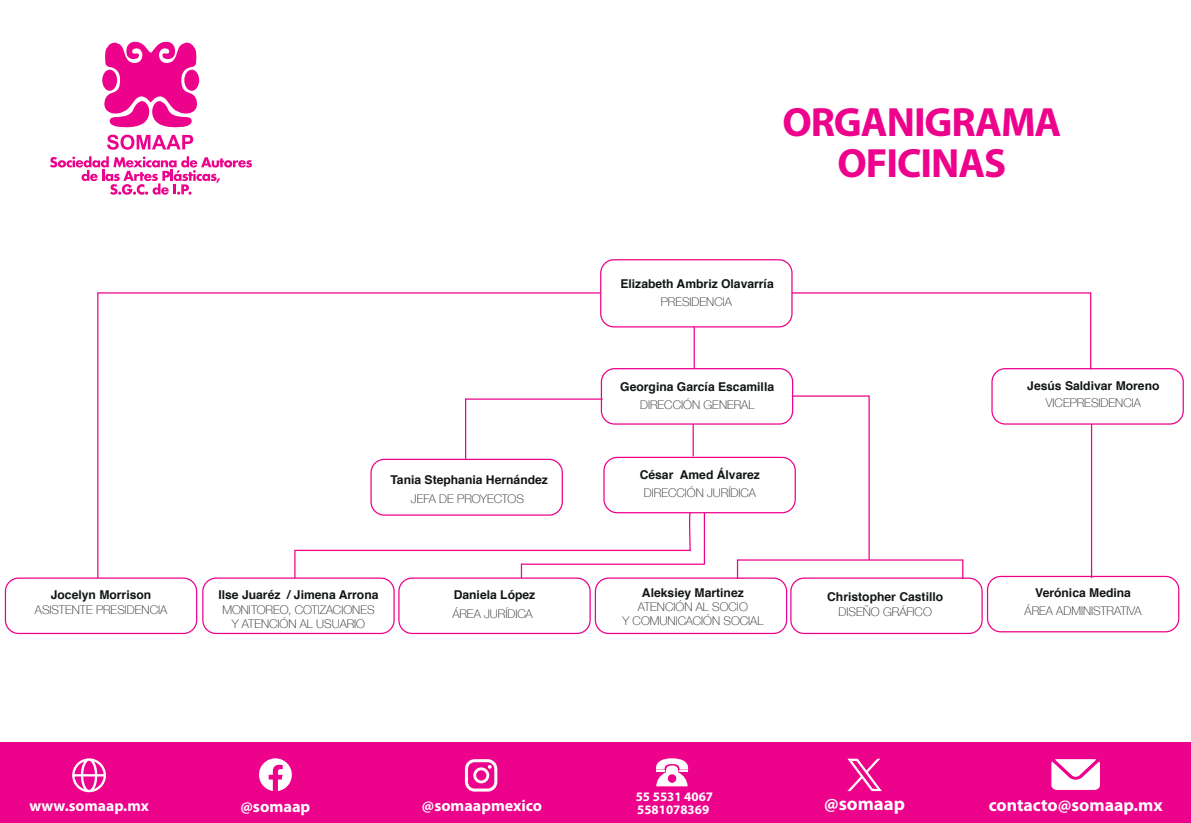
<style>
.page{position:relative;width:1191px;height:823px;background:#fff}
.page>*{position:absolute;margin:0;border:0;box-sizing:border-box;transform-origin:0 0}
.t1{font:700 41px/41px "Myriad Pro";letter-spacing:-.025em;color:#ed028c;text-align:center}
.t2{font:700 18.8px "Myriad Pro";color:#fff}
.t3{font:700 17.8px "Myriad Pro";color:#fff}
.t4{font:700 16.2px "Myriad Pro";color:#fff}
.t5{font:700 16px "Myriad Pro";color:#fff}
.t6{font:700 15.6px "Myriad Pro";color:#fff}
.t7{font:700 13px/12.8px "Myriad Pro";color:#fff}
.t8{font:700 12.2px "Helvetica";color:#111516}
.t9{font:100 12px/14.4px "Helvetica Neue";color:#231f20;text-align:center}
</style>
<div class="page">
<div style="left:600px;top:259px;width:192px;height:68px;border:1px solid #ed028c;border-radius:13px"></div>
<div style="left:601px;top:368px;width:192px;height:56px;border:1px solid #ed028c;border-radius:13px"></div>
<div style="left:991px;top:368px;width:192px;height:56px;border:1px solid #ed028c;border-radius:13px"></div>
<div style="left:603px;top:456px;width:193px;height:57px;border:1px solid #ed028c;border-radius:13px"></div>
<div style="left:790px;top:577px;width:192px;height:56px;border:1px solid #ed028c;border-radius:13px"></div>
<div style="left:595px;top:577px;width:192px;height:56px;border:1px solid #ed028c;border-radius:13px"></div>
<div style="left:398px;top:577px;width:193px;height:56px;border:1px solid #ed028c;border-radius:13px"></div>
<div style="left:202px;top:577px;width:193px;height:56px;border:1px solid #ed028c;border-radius:13px"></div>
<div style="left:5px;top:577px;width:192px;height:56px;border:1px solid #ed028c;border-radius:13px"></div>
<hr style="left:693px;top:326px;width:2px;height:42px;background:#ed028c">
<svg style="left:50px;top:156px;width:202px;height:38px"></svg>
<svg style="left:107px;top:135px;width:86px;height:15px"></svg>
<svg style="left:102px;top:70px;width:15px;height:21px"></svg>
<svg style="left:104px;top:41px;width:94px;height:87px"></svg>
<div style="left:0;top:741px;width:1190px;height:81px;background:#ed028c"></div>
<svg style="left:790px;top:394px;width:80px;height:165px"></svg>
<svg style="left:97px;top:291px;width:505px;height:288px"></svg>
<svg style="left:790px;top:291px;width:302px;height:79px"></svg>
<hr style="left:692px;top:424px;width:2px;height:32px;background:#ed028c">
<svg style="left:294px;top:511px;width:398px;height:68px"></svg>
<div style="left:987px;top:575px;width:192px;height:57px;border:1px solid #ed028c;border-radius:13px"></div>
<hr style="left:465px;top:398px;width:137px;height:1px;background:#ed028c">
<hr style="left:465px;top:398px;width:1px;height:61px;background:#ed028c">
<hr style="left:521px;top:563px;width:183px;height:1px;background:#ed028c">
<hr style="left:704px;top:512px;width:1px;height:52px;background:#ed028c">
<hr style="left:1091px;top:424px;width:1px;height:153px;background:#ed028c">
<svg style="left:465px;top:759px;width:32px;height:32px"></svg>
<svg style="left:259px;top:758px;width:33px;height:32px"></svg>
<svg style="left:1051px;top:759px;width:49px;height:30px"></svg>
<svg style="left:847px;top:758px;width:34px;height:32px"></svg>
<svg style="left:72px;top:758px;width:34px;height:33px"></svg>
<svg style="left:656px;top:758px;width:33px;height:27px"></svg>
<svg style="left:668px;top:773px;width:8px;height:9px"></svg>
<p class="t8" style="left:51px;top:584px;width:102px">Jocelyn Morrison</p>
<p class="t9" style="left:35px;top:601px;width:134px">ASISTENTE PRESIDENCIA</p>
<p class="t8" style="left:390px;top:469px;width:159px">Tania Stephania Hernández</p>
<p class="t9" style="left:411px;top:491px;width:114px">JEFA DE PROYECTOS</p>
<p class="t8" style="left:218px;top:584px;width:162px">Ilse Juaréz / Jimena Arrona</p>
<p class="t9" style="left:222px;top:601px;width:154px">MONITOREO, COTIZACIONES<br>Y ATENCIÓN AL USUARIO</p>
<p class="t8" style="left:454px;top:584px;width:83px">Daniela López</p>
<p class="t9" style="left:452px;top:605px;width:82px">ÁREA JURÍDICA</p>
<h1 class="t1" style="left:782px;top:100px;width:280px">ORGANIGRAMA<br>OFICINAS</h1>
<p class="t8" style="left:620px;top:273px;width:155px">Elizabeth Ambriz Olavarría</p>
<p class="t9" style="left:661px;top:294px;width:73px">PRESIDENCIA</p>
<p class="t8" style="left:620px;top:376px;width:155px">Georgina García Escamilla</p>
<p class="t9" style="left:640px;top:396px;width:116px">DIRECCIÓN GENERAL</p>
<p class="t8" style="left:639px;top:465px;width:122px">César Amed Álvarez</p>
<p class="t9" style="left:644px;top:485px;width:113px">DIRECCIÓN JURÍDICA</p>
<p class="t8" style="left:642px;top:582px;width:103px">Aleksiey Martinez</p>
<p class="t9" style="left:622px;top:598px;width:142px">ATENCIÓN AL SOCIO<br>Y COMUNICACIÓN SOCIAL</p>
<p class="t8" style="left:827px;top:586px;width:117px">Christopher Castillo</p>
<p class="t9" style="left:838px;top:603px;width:95px">DISEÑO GRÁFICO</p>
<p class="t8" style="left:1027px;top:375px;width:134px">Jesús Saldivar Moreno</p>
<p class="t9" style="left:1046px;top:395px;width:96px">VICEPRESIDENCIA</p>
<p class="t8" style="left:1035px;top:582px;width:97px">Verónica Medina</p>
<p class="t9" style="left:1024px;top:602px;width:119px">ÁREA ADMINISTRATIVA</p>
<p class="t7" style="left:636px;top:789px;width:79px">55 5531 4067<br>5581078369</p>
<p class="t6" style="left:29px;top:794px;width:121px">www.somaap.mx</p>
<h3 class="t4" style="left:240px;top:795px;width:71px">@somaap</h3>
<h3 class="t5" style="left:422px;top:794px;width:122px">@somaapmexico</h3>
<h2 class="t2" style="left:824px;top:791px;width:82px">@somaap</h2>
<h3 class="t3" style="left:988px;top:792px;width:175px">contacto@somaap.mx</h3>
</div>
